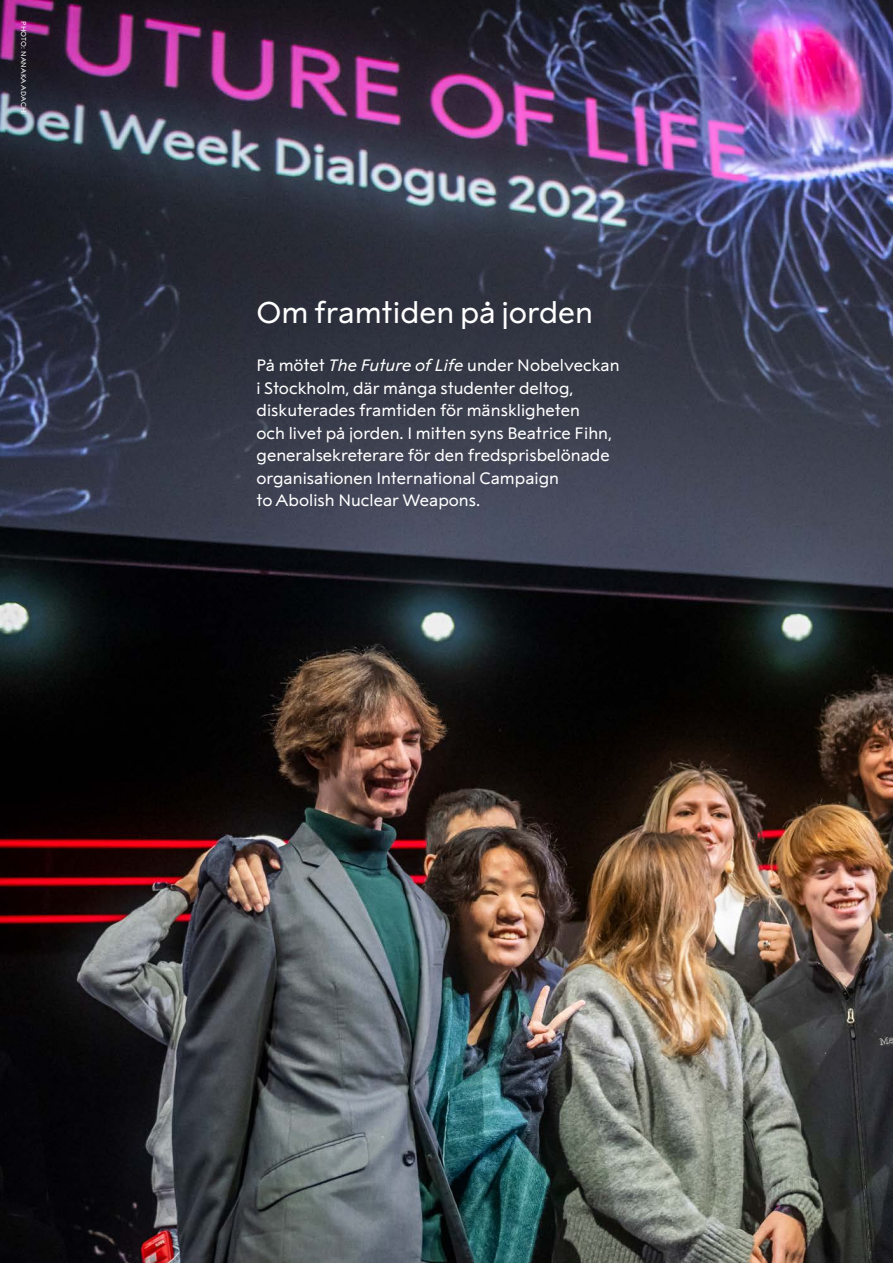
<style>
.page{position:relative;width:893px;height:1263px;background:#fff}
.page>*{position:absolute;margin:0;border:0;box-sizing:border-box;transform-origin:0 0}
.t1{font:30px "Alfred Sans";color:#fff}
.t2{font:16.5px/22.5px "Alfred Sans";color:#fff}
.t3{font:7.05px "Alfred Sans";letter-spacing:.03em;color:#fff}
.s1{font-style:italic}
</style>
<div class="page">
<img style="left:0;top:0;width:893px;height:1263px">
<p class="t3" style="left:28px;top:21px;width:95px;rotate:90deg">PHOTO: NANAKA ADACHI</p>
<h1 class="t1" style="left:256px;top:296px;width:338px">Om framtiden på jorden</h1>
<p class="t2" style="left:256px;top:354px;width:365px">På mötet <span class="s1">The Future of Life</span> under Nobelveckan i Stockholm, där många studenter deltog, diskuterades framtiden för mänskligheten<br>och livet på jorden. I mitten syns Beatrice Fihn, generalsekreterare för den fredsprisbelönade organisationen International Campaign<br>to Abolish Nuclear Weapons.</p>
</div>
